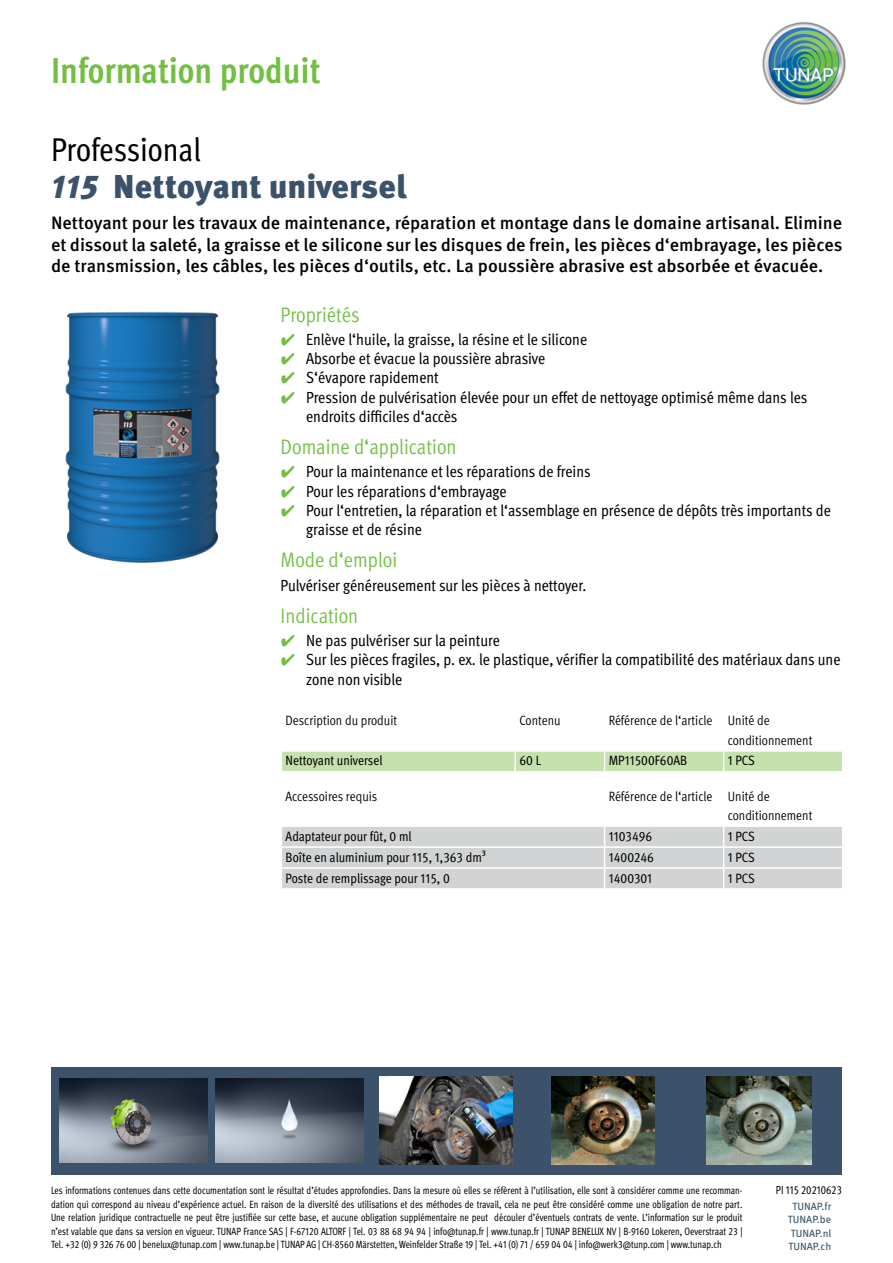
<style>
.page{position:relative;width:893px;height:1263px;background:#fff}
.page>*{position:absolute;margin:0;border:0;box-sizing:border-box;transform-origin:0 0}
.t1{font:700 condensed 36px "Meta Pro";color:#72bf44}
.t2{font:900 33px "Meta Pro";color:#3b526a}
.t3{font:condensed 33px "Meta Pro";letter-spacing:-.005em;color:#000}
.t4{font:condensed 21px "Meta Pro";color:#72bf44}
.t5{font:500 18px/21.6px "Meta Pro";letter-spacing:-.005em;color:#000;text-align:justify}
.t6{font:condensed 16.2px/19px "Meta Pro";color:#000}
.t7{font:condensed 13.5px "Meta Pro";color:#000}
.t8{font:condensed 13.5px/19.2px "Meta Pro";color:#000}
.t9{font:condensed 11.7px "Meta Pro";color:#000;scale:.92 1}
.t10{font:condensed 10.5px/13.5px "Meta Pro";color:#000;text-align:justify;scale:.92 1}
.t11{font:10.5px/13.5px "Meta Pro";color:#3b526a;text-align:center}
.s1{font-style:italic}
.s2{font-family:"Wuerth Global";font-stretch:normal;color:#72bf44}
</style>
<div class="page">
<img style="left:762px;top:21px;width:84px;height:84px">
<div style="left:51px;top:1068px;width:790px;height:107px;background:#3b526a"></div>
<img style="left:59px;top:1079px;width:148px;height:83px">
<img style="left:216px;top:1079px;width:148px;height:83px">
<img style="left:380px;top:1076px;width:133px;height:89px">
<img style="left:551px;top:1076px;width:103px;height:89px">
<img style="left:706px;top:1076px;width:106px;height:89px">
<img style="left:65px;top:312px;width:155px;height:251px">
<svg style="left:281px;top:751px;width:562px;height:21px;background:#c9e3b4"></svg>
<hr style="left:724px;top:771px;width:119px;height:1px;background:#fff">
<svg style="left:282px;top:826px;width:560px;height:63px;background:#d4d6d7"></svg>
<hr style="left:724px;top:888px;width:119px;height:2px;background:#fff">
<h1 class="t1" style="left:51px;top:43px;width:271px">Information produit</h1>
<h2 class="t3" style="left:51px;top:125px;width:151px">Professional</h2>
<h2 class="t2" style="left:51px;top:161px;width:357px"><span class="s1">115</span> Nettoyant universel</h2>
<p class="t5" style="left:51px;top:211px;width:793px">Nettoyant pour les travaux de maintenance, réparation et montage dans le domaine artisanal. Elimine et dissout la saleté, la graisse et le silicone sur les disques de frein, les pièces d‘embrayage, les pièces de transmission, les câbles, les pièces d‘outils, etc. La poussière abrasive est absorbée et évacuée.</p>
<h3 class="t4" style="left:281px;top:299px;width:80px">Propriétés</h3>
<h3 class="t6" style="left:281px;top:329px;width:308px"><span class="s2">✔</span> Enlève l‘huile, la graisse, la résine et le silicone</h3>
<h3 class="t6" style="left:281px;top:348px;width:266px"><span class="s2">✔</span> Absorbe et évacue la poussière abrasive</h3>
<h3 class="t6" style="left:281px;top:367px;width:160px"><span class="s2">✔</span> S‘évapore rapidement</h3>
<h3 class="t6" style="left:306px;top:386px;width:503px;text-indent:-26px"><span class="s2">✔</span> Pression de pulvérisation élevée pour un effet de nettoyage optimisé même dans les endroits difficiles d‘accès</h3>
<h3 class="t4" style="left:281px;top:431px;width:177px">Domaine d‘application</h3>
<h3 class="t6" style="left:281px;top:461px;width:312px"><span class="s2">✔</span> Pour la maintenance et les réparations de freins</h3>
<h3 class="t6" style="left:281px;top:480px;width:228px"><span class="s2">✔</span> Pour les réparations d‘embrayage</h3>
<h3 class="t6" style="left:306px;top:499px;width:526px;text-indent:-26px"><span class="s2">✔</span> Pour l‘entretien, la réparation et l‘assemblage en présence de dépôts très importants de graisse et de résine</h3>
<h3 class="t4" style="left:281px;top:545px;width:118px">Mode d‘emploi</h3>
<h3 class="t6" style="left:281px;top:574px;width:307px">Pulvériser généreusement sur les pièces à nettoyer.</h3>
<h3 class="t4" style="left:281px;top:600px;width:79px">Indication</h3>
<h3 class="t6" style="left:281px;top:630px;width:221px"><span class="s2">✔</span> Ne pas pulvériser sur la peinture</h3>
<h3 class="t6" style="left:306px;top:649px;width:536px;text-indent:-26px"><span class="s2">✔</span> Sur les pièces fragiles, p. ex. le plastique, vérifier la compatibilité des matériaux dans une zone non visible</h3>
<p class="t8" style="left:286px;top:710px;width:113px">Description du produit</p>
<p class="t8" style="left:519px;top:710px;width:43px">Contenu</p>
<p class="t8" style="left:728px;top:710px;width:86px;text-indent:-119px">Référence de l‘article Unité de conditionnement</p>
<p class="t7" style="left:286px;top:751px;width:98px">Nettoyant universel</p>
<p class="t7" style="left:519px;top:751px;width:23px">60 L</p>
<p class="t7" style="left:609px;top:751px;width:80px">MP11500F60AB</p>
<p class="t7" style="left:728px;top:751px;width:29px">1 PCS</p>
<p class="t8" style="left:286px;top:785px;width:93px">Accessoires requis</p>
<p class="t8" style="left:728px;top:785px;width:86px;text-indent:-119px">Référence de l‘article Unité de conditionnement</p>
<p class="t7" style="left:286px;top:826px;width:127px">Adaptateur pour fût, 0 ml</p>
<p class="t7" style="left:609px;top:826px;width:45px">1103496</p>
<p class="t7" style="left:728px;top:826px;width:29px">1 PCS</p>
<p class="t7" style="left:286px;top:847px;width:202px">Boîte en aluminium pour 115, 1,363 dm³</p>
<p class="t7" style="left:609px;top:847px;width:47px">1400246</p>
<p class="t7" style="left:728px;top:847px;width:29px">1 PCS</p>
<p class="t7" style="left:286px;top:868px;width:166px">Poste de remplissage pour 115, 0</p>
<p class="t7" style="left:609px;top:868px;width:45px">1400301</p>
<p class="t7" style="left:728px;top:868px;width:29px">1 PCS</p>
<p class="t10" style="left:51px;top:1183px;width:753px">Les informations contenues dans cette documentation sont le résultat d’études approfondies. Dans la mesure où elles se réfèrent à l’utilisation, elle sont à considérer comme une recomman&shy;dation qui correspond au niveau d’expérience actuel. En raison de la diversité des utilisations et des méthodes de travail, cela ne peut être considéré comme une obligation de notre part.<br>Une relation juridique contractuelle ne peut être justifiée sur cette base, et aucune obligation supplémentaire ne peut découler d’éventuels contrats de vente. L’information sur le produit n’est valable que dans sa version en vigueur. TUNAP France SAS | F-67120 ALTORF | Tel. 03 88 68 94 94 | info@tunap.fr | www.tunap.fr | TUNAP BENELUX NV | B-9160 Lokeren, Oeverstraat 23 | Tel. +32 (0) 9 326 76 00 | benelux@tunap.com | www.tunap.be | TUNAP AG | CH-8560 Märstetten, Weinfelder Straße 19 | Tel. +41 (0) 71 / 659 04 04 | info@werk3@tunp.com | www.tunap.ch</p>
<p class="t9" style="left:776px;top:1181px;width:73px">PI 115 20210623</p>
<p class="t11" style="left:788px;top:1198px;width:45px">TUNAP.fr<br>TUNAP.be<br>TUNAP.nl<br>TUNAP.ch</p>
</div>
